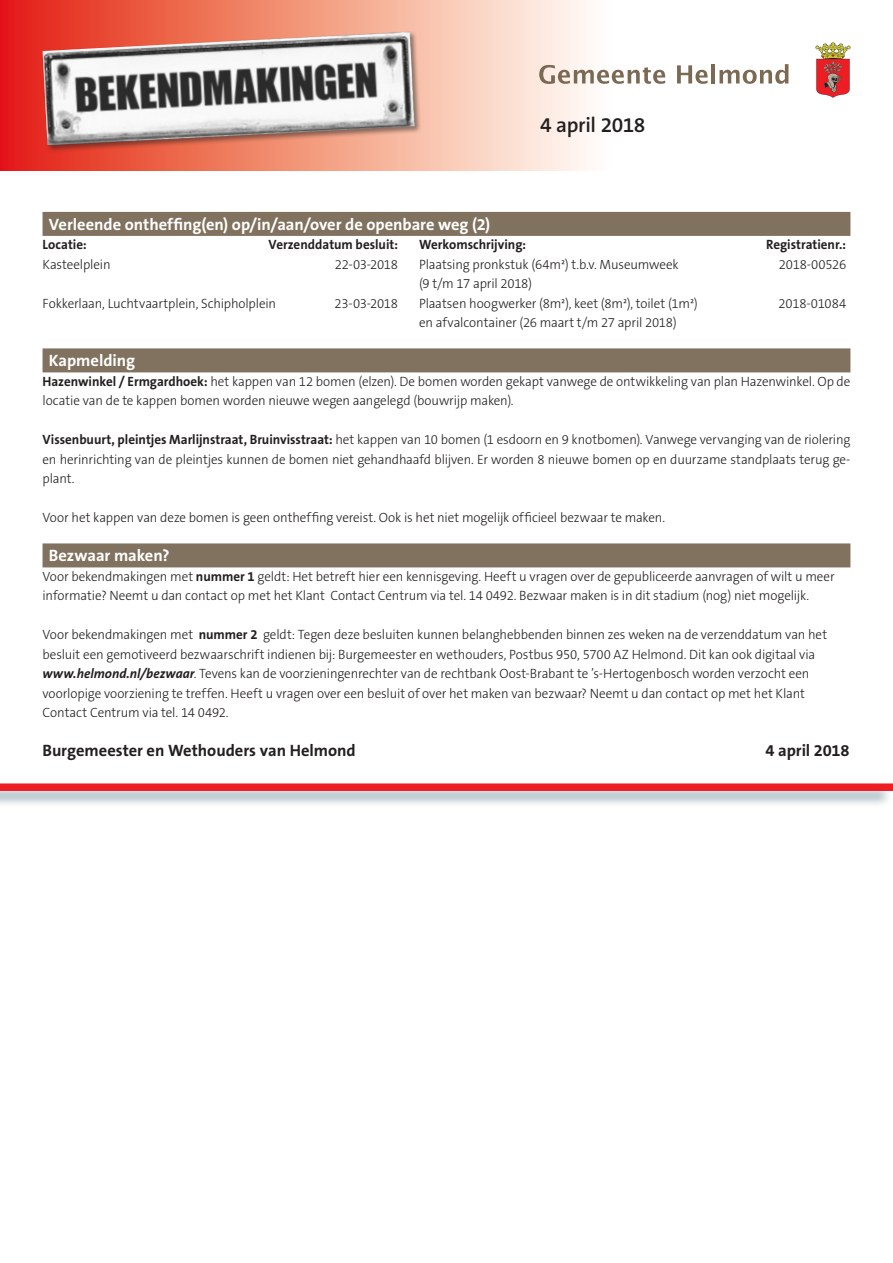
<style>
.page{position:relative;width:893px;height:1263px;background:#fff}
.page>*{position:absolute;margin:0;border:0;box-sizing:border-box;transform-origin:0 0}
.t1{font:600 21px "The Sans B6";letter-spacing:-.02em;color:#231f20}
.Titel_in_balk__warm{font:700 16.5px "The Sans B7";color:#fff}
.t2{font:700 16.5px "The Sans B7";color:#231f20}
.Bekendmakingen_platt{font:300 13.5px/19.5px "The Sans B3";letter-spacing:-.01em;color:#231f20}
.Bekendmakingen_platt-2{font:700 13.5px "The Sans B7";color:#231f20}
.s1{font-family:"The Sans B7";font-weight:700}
.s2{font-family:"The Sans B7";font-weight:700;font-style:italic}
</style>
<div class="page">
<div style="left:43px;top:212px;width:807px;height:24px;background:#80725f"></div>
<div style="left:43px;top:348px;width:807px;height:24px;background:#80725f"></div>
<div style="left:43px;top:543px;width:807px;height:24px;background:#80725f"></div>
<div style="left:0;top:0;width:617px;height:170px;background:linear-gradient(to right,#e4220b,#fffff9)"></div>
<div style="left:41px;top:30px;width:381px;height:123px;background:#1d1e1f;opacity:.5"></div>
<img style="left:43px;top:32px;width:372px;height:114px">
<svg style="left:539px;top:65px;width:126px;height:19px"></svg>
<svg style="left:677px;top:65px;width:31px;height:19px"></svg>
<hr style="left:711px;top:64px;width:4px;height:20px;background:#7c6954">
<svg style="left:719px;top:64px;width:69px;height:20px"></svg>
<svg style="left:815px;top:43px;width:35px;height:55px"></svg>
<div style="left:0;top:783px;width:893px;height:25px;background:#3f6778;opacity:.5"></div>
<div style="left:0;top:783px;width:893px;height:8px;background:#ee1d23"></div>
<h1 class="t1" style="left:540px;top:114px;width:107px">4 april 2018</h1>
<h1 class="Titel_in_balk__warm" style="left:49px;top:215px;width:443px">Verleende ontheffing(en) op/in/aan/over de openbare weg (2)</h1>
<p class="Bekendmakingen_platt-2" style="left:43px;top:237px;width:46px">Locatie:</p>
<p class="Bekendmakingen_platt-2" style="left:269px;top:237px;width:131px">Verzenddatum besluit:</p>
<p class="Bekendmakingen_platt-2" style="left:419px;top:237px;width:109px">Werkomschrijving:</p>
<p class="Bekendmakingen_platt-2" style="left:766px;top:237px;width:81px">Registratienr.:</p>
<p class="Bekendmakingen_platt" style="left:43px;top:255px;width:70px">Kasteelplein</p>
<p class="Bekendmakingen_platt" style="left:335px;top:255px;width:65px">22-03-2018</p>
<p class="Bekendmakingen_platt" style="left:419px;top:255px;width:261px">Plaatsing pronkstuk (64m²) t.b.v. Museumweek</p>
<p class="Bekendmakingen_platt" style="left:779px;top:255px;width:69px">2018-00526</p>
<p class="Bekendmakingen_platt" style="left:419px;top:274px;width:114px">(9 t/m 17 april 2018)</p>
<p class="Bekendmakingen_platt" style="left:43px;top:294px;width:235px">Fokkerlaan, Luchtvaartplein, Schipholplein</p>
<p class="Bekendmakingen_platt" style="left:335px;top:294px;width:65px">23-03-2018</p>
<p class="Bekendmakingen_platt" style="left:419px;top:294px;width:280px">Plaatsen hoogwerker (8m²), keet (8m²), toilet (1m²)</p>
<p class="Bekendmakingen_platt" style="left:779px;top:294px;width:69px">2018-01084</p>
<p class="Bekendmakingen_platt" style="left:419px;top:313px;width:259px">en afvalcontainer (26 maart t/m 27 april 2018)</p>
<h1 class="Titel_in_balk__warm" style="left:49px;top:352px;width:88px">Kapmelding</h1>
<p class="Bekendmakingen_platt" style="left:43px;top:372px;width:809px"><span class="s1">Hazenwinkel / Ermgardhoek:</span> het kappen van 12 bomen (elzen). De bomen worden gekapt vanwege de ontwikkeling van plan Hazenwinkel. Op de locatie van de te kappen bomen worden nieuwe wegen aangelegd (bouwrijp maken).</p>
<p class="Bekendmakingen_platt" style="left:43px;top:430px;width:809px;text-align:justify"><span class="s1">Vissenbuurt, pleintjes Marlijnstraat, Bruinvisstraat:</span> het kappen van 10 bomen (1 esdoorn en 9 knotbomen). Vanwege vervanging van de riolering en herinrichting van de pleintjes kunnen de bomen niet gehandhaafd blijven. Er worden 8 nieuwe bomen op en duurzame standplaats terug ge&shy;plant.</p>
<p class="Bekendmakingen_platt" style="left:43px;top:508px;width:624px">Voor het kappen van deze bomen is geen ontheffing vereist. Ook is het niet mogelijk officieel bezwaar te maken.</p>
<h1 class="Titel_in_balk__warm" style="left:49px;top:547px;width:122px">Bezwaar maken?</h1>
<p class="Bekendmakingen_platt" style="left:43px;top:567px;width:794px">Voor bekendmakingen met <span class="s1">nummer 1</span> geldt: Het betreft hier een kennisgeving. Heeft u vragen over de gepubliceerde aanvragen of wilt u meer informatie? Neemt u dan contact op met het Klant Contact Centrum via tel. 14 0492. Bezwaar maken is in dit stadium (nog) niet mogelijk.</p>
<p class="Bekendmakingen_platt" style="left:43px;top:625px;width:786px">Voor bekendmakingen met <span class="s1">nummer 2</span> geldt: Tegen deze besluiten kunnen belanghebbenden binnen zes weken na de verzenddatum van het besluit een gemotiveerd bezwaarschrift indienen bij: Burgemeester en wethouders, Postbus 950, 5700 AZ Helmond. Dit kan ook digitaal via <span class="s2">www.helmond.nl/bezwaar</span>. Tevens kan de voorzieningenrechter van de rechtbank Oost-Brabant te ’s-Hertogenbosch worden verzocht een voorlopige voorziening te treffen. Heeft u vragen over een besluit of over het maken van bezwaar? Neemt u dan contact op met het Klant</p>
<p class="Bekendmakingen_platt" style="left:43px;top:703px;width:188px">Contact Centrum via tel. 14 0492.</p>
<p class="t2" style="left:43px;top:742px;width:315px">Burgemeester en Wethouders van Helmond</p>
<p class="t2" style="left:765px;top:742px;width:86px">4 april 2018</p>
</div>
